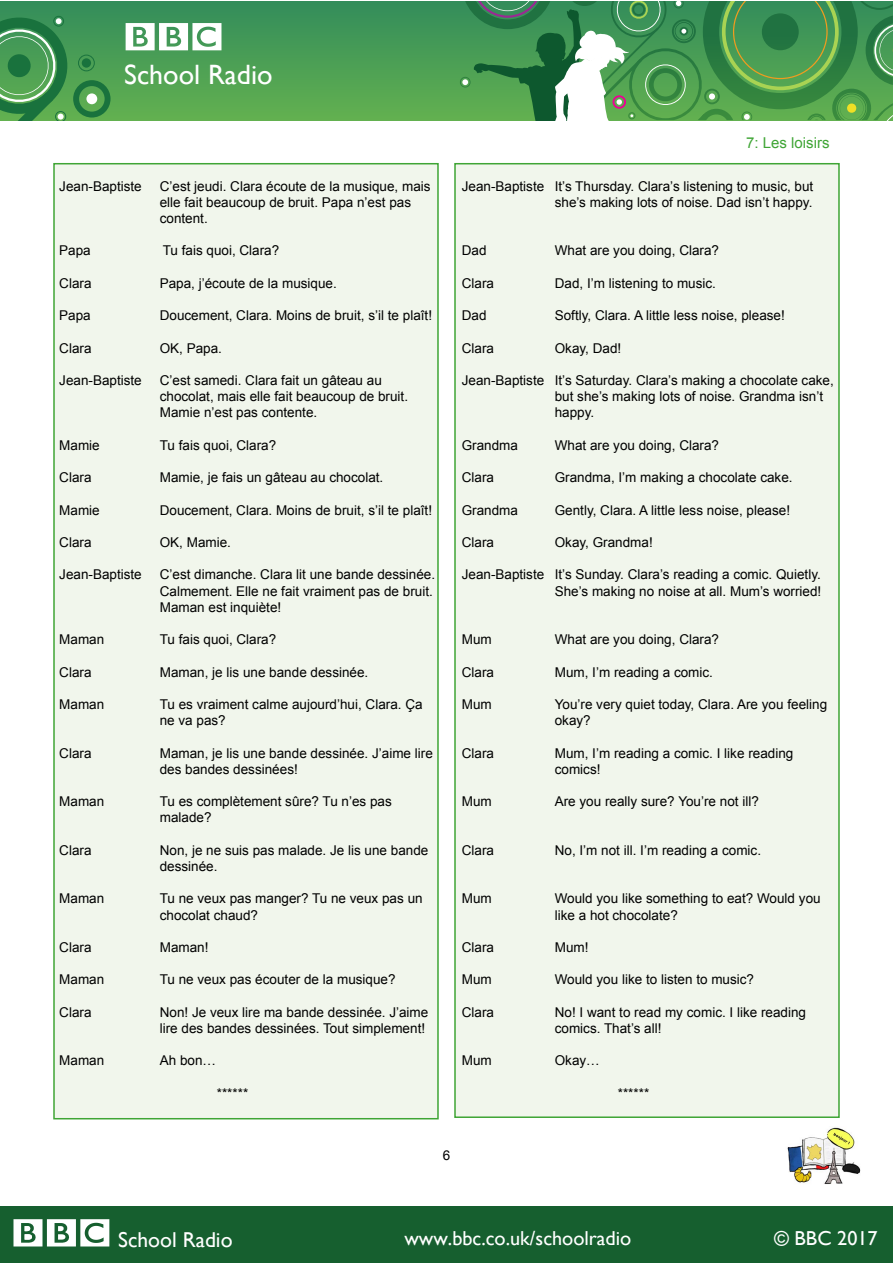
<style>
.page{position:relative;width:893px;height:1263px;background:#fff}
.page>*{position:absolute;margin:0;border:0;box-sizing:border-box;transform-origin:0 0}
.t1{font:27.9px "Gill Sans";color:#fff}
.t2{font:21.6px "Gill Sans";color:#fff}
.t3{font:20.1px "Gill Sans";color:#fff}
.t4{font:15px "Arial";color:#3fa535}
.t5{font:13.5px/16.2px "Arial";color:#000}
</style>
<div class="page">
<div style="left:0;top:1206px;width:893px;height:56px;background:#165f2f"></div>
<svg style="left:13px;top:1219px;width:96px;height:27px"></svg>
<div style="left:0;top:1px;width:893px;height:119px;background:linear-gradient(to bottom,#338c5b,#63b050)"></div>
<svg style="left:460px;top:1px;width:433px;height:120px;background:#519a5c"></svg>
<svg style="left:0;top:13px;width:111px;height:107px;background:#479857"></svg>
<svg style="left:126px;top:23px;width:95px;height:27px"></svg>
<img style="left:787px;top:1127px;width:74px;height:57px">
<div style="left:54px;top:164px;width:384px;height:955px;background:#f1f6ec"></div>
<div style="left:53px;top:163px;width:386px;height:956px;border:2px solid #3fa535"></div>
<div style="left:455px;top:164px;width:384px;height:953px;background:#f1f6ec"></div>
<div style="left:454px;top:163px;width:386px;height:955px;border:2px solid #3fa535"></div>
<h1 class="t1" style="left:124px;top:58px;width:150px">School Radio</h1>
<p class="t5" style="left:59px;top:178px;width:84px">Jean-Baptiste</p>
<p class="t5" style="left:160px;top:178px;width:272px">C’est jeudi. Clara écoute de la musique, mais elle fait beaucoup de bruit. Papa n’est pas content.</p>
<p class="t5" style="left:59px;top:243px;width:33px">Papa</p>
<p class="t5" style="left:163px;top:243px;width:118px">Tu fais quoi, Clara?</p>
<p class="t5" style="left:59px;top:275px;width:34px">Clara</p>
<p class="t5" style="left:160px;top:275px;width:179px">Papa, j’écoute de la musique.</p>
<p class="t5" style="left:59px;top:307px;width:33px">Papa</p>
<p class="t5" style="left:160px;top:307px;width:274px">Doucement, Clara. Moins de bruit, s’il te plaît!</p>
<p class="t5" style="left:59px;top:340px;width:34px">Clara</p>
<p class="t5" style="left:160px;top:340px;width:64px">OK, Papa.</p>
<p class="t5" style="left:59px;top:372px;width:84px">Jean-Baptiste</p>
<p class="t5" style="left:160px;top:372px;width:250px">C’est samedi. Clara fait un gâteau au chocolat, mais elle fait beaucoup de bruit.<br>Mamie n’est pas contente.</p>
<p class="t5" style="left:59px;top:437px;width:42px">Mamie</p>
<p class="t5" style="left:160px;top:437px;width:118px">Tu fais quoi, Clara?</p>
<p class="t5" style="left:59px;top:469px;width:34px">Clara</p>
<p class="t5" style="left:160px;top:469px;width:225px">Mamie, je fais un gâteau au chocolat.</p>
<p class="t5" style="left:59px;top:502px;width:42px">Mamie</p>
<p class="t5" style="left:160px;top:502px;width:274px">Doucement, Clara. Moins de bruit, s’il te plaît!</p>
<p class="t5" style="left:59px;top:534px;width:34px">Clara</p>
<p class="t5" style="left:160px;top:534px;width:73px">OK, Mamie.</p>
<p class="t5" style="left:59px;top:567px;width:84px">Jean-Baptiste</p>
<p class="t5" style="left:160px;top:567px;width:277px">C’est dimanche. Clara lit une bande dessinée.<br>Calmement. Elle ne fait vraiment pas de bruit.<br>Maman est inquiète!</p>
<p class="t5" style="left:59px;top:631px;width:47px">Maman</p>
<p class="t5" style="left:160px;top:631px;width:118px">Tu fais quoi, Clara?</p>
<p class="t5" style="left:59px;top:664px;width:34px">Clara</p>
<p class="t5" style="left:160px;top:664px;width:210px">Maman, je lis une bande dessinée.</p>
<p class="t5" style="left:59px;top:696px;width:47px">Maman</p>
<p class="t5" style="left:160px;top:696px;width:264px">Tu es vraiment calme aujourd’hui, Clara. Ça ne va pas?</p>
<p class="t5" style="left:59px;top:745px;width:34px">Clara</p>
<p class="t5" style="left:160px;top:745px;width:275px">Maman, je lis une bande dessinée. J’aime lire des bandes dessinées!</p>
<p class="t5" style="left:59px;top:793px;width:47px">Maman</p>
<p class="t5" style="left:160px;top:793px;width:234px">Tu es complètement sûre? Tu n’es pas malade?</p>
<p class="t5" style="left:59px;top:842px;width:34px">Clara</p>
<p class="t5" style="left:160px;top:842px;width:270px">Non, je ne suis pas malade. Je lis une bande dessinée.</p>
<p class="t5" style="left:59px;top:891px;width:47px">Maman</p>
<p class="t5" style="left:160px;top:891px;width:264px">Tu ne veux pas manger? Tu ne veux pas un chocolat chaud?</p>
<p class="t5" style="left:59px;top:939px;width:34px">Clara</p>
<p class="t5" style="left:160px;top:939px;width:50px">Maman!</p>
<p class="t5" style="left:59px;top:972px;width:47px">Maman</p>
<p class="t5" style="left:160px;top:972px;width:237px">Tu ne veux pas écouter de la musique?</p>
<p class="t5" style="left:59px;top:1004px;width:34px">Clara</p>
<p class="t5" style="left:160px;top:1004px;width:270px">Non! Je veux lire ma bande dessinée. J’aime lire des bandes dessinées. Tout simplement!</p>
<p class="t5" style="left:59px;top:1053px;width:47px">Maman</p>
<p class="t5" style="left:160px;top:1053px;width:58px">Ah bon…</p>
<p class="t5" style="left:217px;top:1085px;width:33px">******</p>
<p class="t4" style="left:746px;top:133px;width:85px">7: Les loisirs</p>
<p class="t5" style="left:462px;top:178px;width:353px;text-align:right">Jean-Baptiste It’s Thursday. Clara’s listening to music, but she’s making lots of noise. Dad isn’t happy.</p>
<p class="t5" style="left:462px;top:243px;width:26px">Dad</p>
<p class="t5" style="left:555px;top:243px;width:166px">What are you doing, Clara?</p>
<p class="t5" style="left:462px;top:275px;width:34px">Clara</p>
<p class="t5" style="left:555px;top:275px;width:163px">Dad, I’m listening to music.</p>
<p class="t5" style="left:462px;top:307px;width:26px">Dad</p>
<p class="t5" style="left:555px;top:307px;width:232px">Softly, Clara. A little less noise, please!</p>
<p class="t5" style="left:462px;top:340px;width:34px">Clara</p>
<p class="t5" style="left:555px;top:340px;width:68px">Okay, Dad!</p>
<p class="t5" style="left:555px;top:372px;width:281px;text-indent:-93px">Jean-Baptiste It’s Saturday. Clara’s making a chocolate cake, but she’s making lots of noise. Grandma isn’t happy.</p>
<p class="t5" style="left:462px;top:437px;width:58px">Grandma</p>
<p class="t5" style="left:555px;top:437px;width:166px">What are you doing, Clara?</p>
<p class="t5" style="left:462px;top:469px;width:34px">Clara</p>
<p class="t5" style="left:555px;top:469px;width:239px">Grandma, I’m making a chocolate cake.</p>
<p class="t5" style="left:462px;top:502px;width:58px">Grandma</p>
<p class="t5" style="left:555px;top:502px;width:237px">Gently, Clara. A little less noise, please!</p>
<p class="t5" style="left:462px;top:534px;width:34px">Clara</p>
<p class="t5" style="left:555px;top:534px;width:100px">Okay, Grandma!</p>
<p class="t5" style="left:462px;top:567px;width:361px;text-align:right">Jean-Baptiste It’s Sunday. Clara’s reading a comic. Quietly.<br>She’s making no noise at all. Mum’s worried!</p>
<p class="t5" style="left:462px;top:631px;width:31px">Mum</p>
<p class="t5" style="left:555px;top:631px;width:166px">What are you doing, Clara?</p>
<p class="t5" style="left:462px;top:664px;width:34px">Clara</p>
<p class="t5" style="left:555px;top:664px;width:160px">Mum, I’m reading a comic.</p>
<p class="t5" style="left:462px;top:696px;width:31px">Mum</p>
<p class="t5" style="left:555px;top:696px;width:274px">You’re very quiet today, Clara. Are you feeling okay?</p>
<p class="t5" style="left:462px;top:745px;width:34px">Clara</p>
<p class="t5" style="left:555px;top:745px;width:240px">Mum, I’m reading a comic. I like reading comics!</p>
<p class="t5" style="left:462px;top:793px;width:31px">Mum</p>
<p class="t5" style="left:555px;top:793px;width:206px">Are you really sure? You’re not ill?</p>
<p class="t5" style="left:462px;top:842px;width:34px">Clara</p>
<p class="t5" style="left:555px;top:842px;width:208px">No, I’m not ill. I’m reading a comic.</p>
<p class="t5" style="left:462px;top:891px;width:31px">Mum</p>
<p class="t5" style="left:555px;top:891px;width:267px">Would you like something to eat? Would you like a hot chocolate?</p>
<p class="t5" style="left:462px;top:939px;width:34px">Clara</p>
<p class="t5" style="left:555px;top:939px;width:35px">Mum!</p>
<p class="t5" style="left:462px;top:972px;width:31px">Mum</p>
<p class="t5" style="left:555px;top:972px;width:201px">Would you like to listen to music?</p>
<p class="t5" style="left:462px;top:1004px;width:34px">Clara</p>
<p class="t5" style="left:555px;top:1004px;width:253px">No! I want to read my comic. I like reading comics. That’s all!</p>
<p class="t5" style="left:462px;top:1053px;width:31px">Mum</p>
<p class="t5" style="left:555px;top:1053px;width:47px">Okay…</p>
<p class="t5" style="left:618px;top:1085px;width:33px">******</p>
<p class="t5" style="left:443px;top:1147px;width:9px">6</p>
<h2 class="t2" style="left:118px;top:1226px;width:116px">School Radio</h2>
<h3 class="t3" style="left:404px;top:1227px;width:229px">www.bbc.co.uk/schoolradio</h3>
<h3 class="t3" style="left:774px;top:1227px;width:105px">© BBC 2017</h3>
</div>
